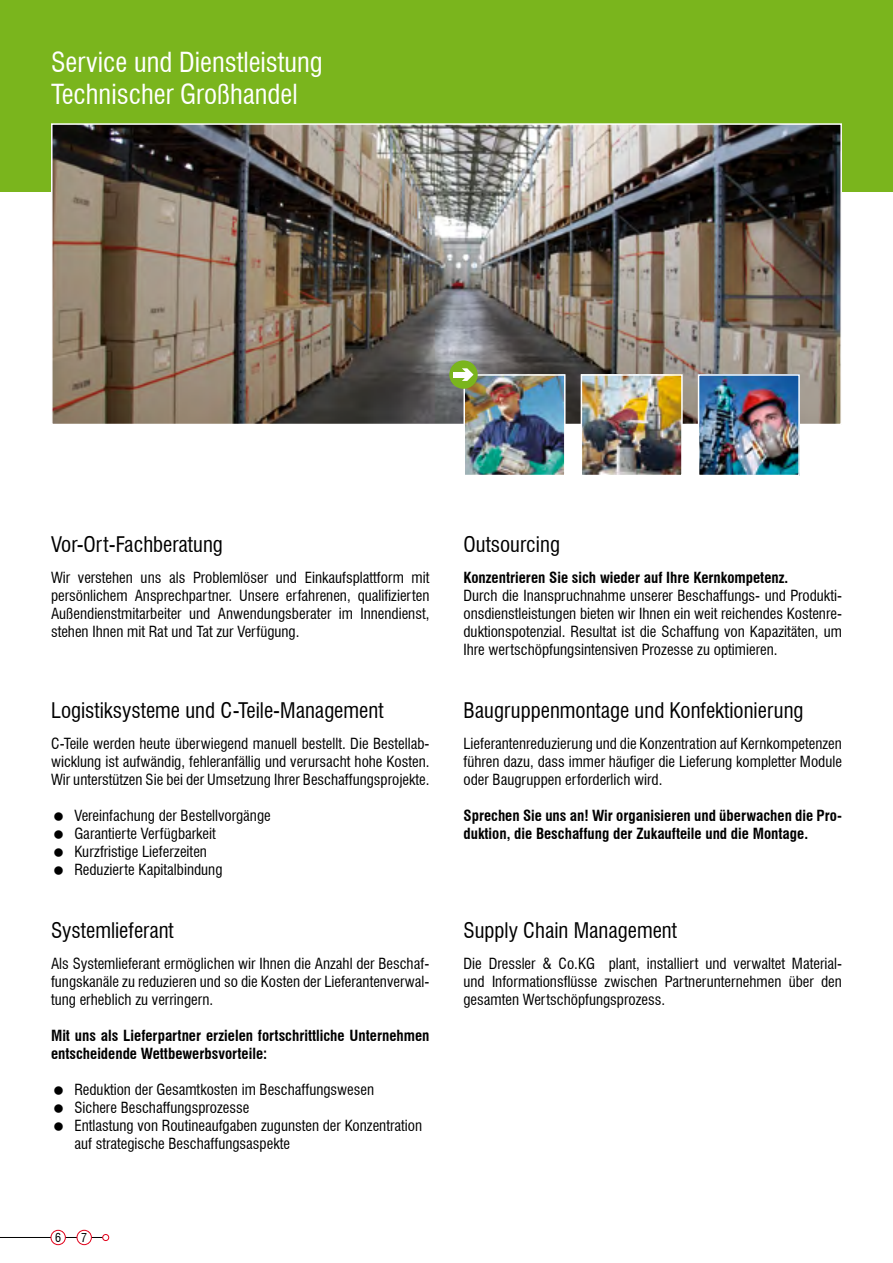
<style>
.page{position:relative;width:893px;height:1263px;background:#fff}
.page>*{position:absolute;margin:0;border:0;box-sizing:border-box;transform-origin:0 0}
.Headline{font:condensed 27px "Swiss 721 BT";color:#fff}
.Subline{font:condensed 21px "Swiss 721 BT";color:#000}
.t1{font:condensed 15px/18px "Swiss 721 BT";color:#000;text-align:justify}
.t2{font:700 condensed 15px/18px "Swiss 721 BT";color:#000}
.t3{font:condensed 12px "Swiss 721 BT";color:#000}
</style>
<div class="page">
<div style="left:0;top:0;width:893px;height:191px;background:#7ab51d"></div>
<hr style="left:0;top:1237px;width:103px;height:1px;background:#000">
<div style="left:77px;top:1230px;width:14px;height:14px;background:#fff;border-radius:50%"></div>
<div style="left:77px;top:1230px;width:15px;height:15px;border:1px solid #e2001a;border-radius:50%"></div>
<div style="left:102px;top:1234px;width:7px;height:7px;border:1px solid #e2001a;border-radius:50%"></div>
<div style="left:51px;top:1230px;width:14px;height:15px;background:#fff;border-radius:50%"></div>
<div style="left:51px;top:1230px;width:15px;height:15px;border:1px solid #e2001a;border-radius:50%"></div>
<img style="left:54px;top:126px;width:785px;height:296px">
<div style="left:51px;top:123px;width:791px;height:302px;border:2px solid #fff"></div>
<img style="left:466px;top:377px;width:97px;height:96px">
<div style="left:463px;top:374px;width:103px;height:102px;border:2px solid #fff"></div>
<div style="left:449px;top:360px;width:29px;height:29px;background:#7ab51d;border-radius:50%"></div>
<svg style="left:462px;top:368px;width:11px;height:13px"></svg>
<div style="left:453px;top:372px;width:16px;height:5px;background:#fff"></div>
<img style="left:584px;top:377px;width:96px;height:96px">
<div style="left:581px;top:374px;width:102px;height:102px;border:2px solid #fff"></div>
<img style="left:701px;top:377px;width:96px;height:96px">
<div style="left:698px;top:374px;width:102px;height:102px;border:2px solid #fff"></div>
<p class="Headline" style="left:51px;top:46px;width:273px">Service und Dienstleistung</p>
<p class="Headline" style="left:51px;top:78px;width:248px">Technischer Großhandel</p>
<p class="Subline" style="left:51px;top:531px;width:173px">Vor-Ort-Fachberatung</p>
<p class="t1" style="left:51px;top:568px;width:380px">Wir verstehen uns als Problemlöser und Einkaufsplattform mit persönlichem Ansprechpartner. Unsere erfahrenen, qualifizierten Außendienstmitarbeiter und Anwendungsberater im Innendienst, stehen Ihnen mit Rat und Tat zur Verfügung.</p>
<p class="Subline" style="left:51px;top:698px;width:334px">Logistiksysteme und C-Teile-Management</p>
<p class="t1" style="left:51px;top:734px;width:380px">C-Teile werden heute überwiegend manuell bestellt. Die Bestellab&shy;wicklung ist aufwändig, fehleranfällig und verursacht hohe Kosten.<br>Wir unterstützen Sie bei der Umsetzung Ihrer Beschaffungsprojekte.</p>
<p class="t1" style="left:74px;top:806px;width:198px">Vereinfachung der Bestellvorgänge</p>
<p class="t1" style="left:74px;top:824px;width:143px">Garantierte Verfügbarkeit</p>
<p class="t1" style="left:74px;top:842px;width:134px">Kurzfristige Lieferzeiten</p>
<p class="t1" style="left:74px;top:860px;width:150px">Reduzierte Kapitalbindung</p>
<p class="Subline" style="left:51px;top:918px;width:124px">Systemlieferant</p>
<p class="t1" style="left:51px;top:954px;width:380px">Als Systemlieferant ermöglichen wir Ihnen die Anzahl der Beschaf&shy;fungskanäle zu reduzieren und so die Kosten der Lieferantenverwal&shy;tung erheblich zu verringern.</p>
<p class="t2" style="left:51px;top:1026px;width:380px">Mit uns als Lieferpartner erzielen fortschrittliche Unternehmen entscheidende Wettbewerbsvorteile:</p>
<p class="t1" style="left:74px;top:1080px;width:301px">Reduktion der Gesamtkosten im Beschaffungswesen</p>
<p class="t1" style="left:74px;top:1098px;width:177px">Sichere Beschaffungsprozesse</p>
<p class="t1" style="left:74px;top:1116px;width:349px">Entlastung von Routineaufgaben zugunsten der Konzentration auf strategische Beschaffungsaspekte</p>
<p class="t3" style="left:55px;top:1230px;width:7px">6</p>
<p class="t3" style="left:81px;top:1230px;width:7px">7</p>
<p class="Subline" style="left:463px;top:531px;width:98px">Outsourcing</p>
<p class="t2" style="left:463px;top:568px;width:326px">Konzentrieren Sie sich wieder auf Ihre Kernkompetenz.</p>
<p class="t1" style="left:463px;top:586px;width:380px">Durch die Inanspruchnahme unserer Beschaffungs- und Produkti&shy;onsdienstleistungen bieten wir Ihnen ein weit reichendes Kostenre&shy;duktionspotenzial. Resultat ist die Schaffung von Kapazitäten, um Ihre wertschöpfungsintensiven Prozesse zu optimieren.</p>
<p class="Subline" style="left:463px;top:698px;width:342px">Baugruppenmontage und Konfektionierung</p>
<p class="t1" style="left:463px;top:734px;width:380px">Lieferantenreduzierung und die Konzentration auf Kernkompetenzen führen dazu, dass immer häufiger die Lieferung kompletter Module oder Baugruppen erforderlich wird.</p>
<p class="t2" style="left:463px;top:806px;width:380px">Sprechen Sie uns an! Wir organisieren und überwachen die Pro&shy;duktion, die Beschaffung der Zukaufteile und die Montage.</p>
<p class="Subline" style="left:463px;top:918px;width:215px">Supply Chain Management</p>
<p class="t1" style="left:463px;top:954px;width:380px">Die Dressler &amp; Co.KG plant, installiert und verwaltet Material&shy;und Informationsflüsse zwischen Partnerunternehmen über den gesamten Wertschöpfungsprozess.</p>
</div>
